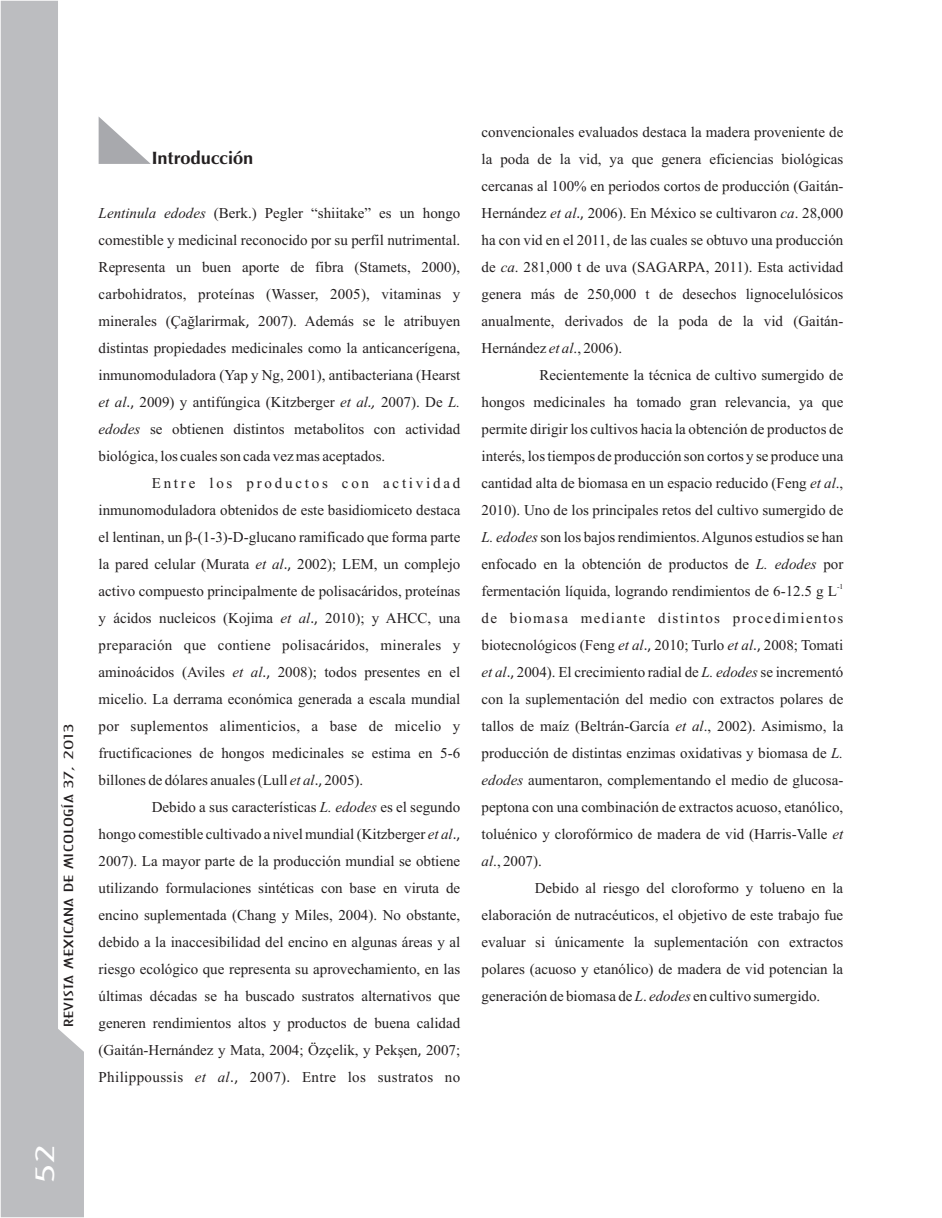
<style>
.page{position:relative;width:942px;height:1218px;background:#fff}
.page>*{position:absolute;margin:0;border:0;box-sizing:border-box;transform-origin:0 0}
.t1{font:24px "Architecture Plain";color:#fff;scale:2 1}
.t2{font:700 18px "Zapf Humanist 601 BT";color:#231f20}
.t3{font:15px/27px "Times New Roman";color:#231f20;text-align:justify}
.t4{font:12px "Architecture Plain";color:#231f20;scale:2 1}
.t5{font:7.5px "Times New Roman";color:#231f20}
.s1{font-style:italic}
.s2{font-family:"Calibri"}
.s3{font-family:"Calibri";font-style:italic}
</style>
<div class="page">
<svg style="left:1px;top:1px;width:83px;height:1216px;fill:#bcbdc0"></svg>
<svg style="left:99px;top:117px;width:52px;height:47px"></svg>
<p class="t4" style="left:63px;top:1027px;width:153px;rotate:-90deg">REVISTA MEXICANA DE MICOLOGÍA 37, 2013</p>
<p class="t2" style="left:152px;top:150px;width:103px">Introducción</p>
<p class="t3" style="left:99px;top:201px;width:363px"><span class="s1">Lentinula edodes</span> (Berk.) Pegler “shiitake” es un hongo comestible y medicinal reconocido por su perfil nutrimental.<br>Representa un buen aporte de fibra (Stamets, 2000), carbohidratos, proteínas (Wasser, 2005), vitaminas y minerales (Çaðlarirmak<span class="s2">,</span> 2007). Además se le atribuyen distintas propiedades medicinales como la anticancerígena, inmunomoduladora (Yap y Ng, 2001), antibacteriana (Hearst <span class="s1">et al</span><span class="s2">.,</span> 2009) y antifúngica (Kitzberger <span class="s1">et al</span><span class="s3">.,</span> 2007). De <span class="s1">L. edodes</span> se obtienen distintos metabolitos con actividad biológica, los cuales son cada vez mas aceptados.</p>
<p class="t3" style="left:99px;top:471px;width:363px;text-indent:53px">Entre los productos con actividad inmunomoduladora obtenidos de este basidiomiceto destaca el lentinan, un â-(1-3)-D-glucano ramificado que forma parte la pared celular (Murata <span class="s1">et al</span><span class="s2">.,</span> 2002); LEM, un complejo activo compuesto principalmente de polisacáridos, proteínas y ácidos nucleicos (Kojima <span class="s1">et al</span><span class="s2">.,</span> 2010); y AHCC, una preparación que contiene polisacáridos, minerales y aminoácidos (Aviles <span class="s1">et al</span><span class="s2">.,</span> 2008); todos presentes en el micelio. La derrama económica generada a escala mundial por suplementos alimenticios, a base de micelio y fructificaciones de hongos medicinales se estima en 5-6 billones de dólares anuales (Lull <span class="s1">et al</span><span class="s2">.,</span> 2005).</p>
<p class="t3" style="left:98px;top:795px;width:363px;text-indent:53px">Debido a sus características <span class="s1">L. edodes</span> es el segundo hongo comestible cultivado a nivel mundial (Kitzberger <span class="s1">et al</span><span class="s2">., </span>2007). La mayor parte de la producción mundial se obtiene utilizando formulaciones sintéticas con base en viruta de encino suplementada (Chang y Miles, 2004). No obstante, debido a la inaccesibilidad del encino en algunas áreas y al riesgo ecológico que representa su aprovechamiento, en las últimas décadas se ha buscado sustratos alternativos que generen rendimientos altos y productos de buena calidad (Gaitán-Hernández y Mata, 2004; Özçelik, y Pekºen<span class="s2">,</span> 2007; Philippoussis <span class="s1">et al</span><span class="s2">.,</span> 2007)<span class="s2">.</span> Entre los sustratos no</p>
<p class="t3" style="left:481px;top:120px;width:363px">convencionales evaluados destaca la madera proveniente de la poda de la vid, ya que genera eficiencias biológicas cercanas al 100% en periodos cortos de producción (Gaitán-Hernández <span class="s1">et al</span><span class="s2">.,</span> 2006). En México se cultivaron <span class="s1">ca</span>. 28,000 ha con vid en el 2011, de las cuales se obtuvo una producción de <span class="s1">ca</span>. 281,000 t de uva (SAGARPA, 2011). Esta actividad genera más de 250,000 t de desechos lignocelulósicos anualmente, derivados de la poda de la vid (Gaitán-Hernández <span class="s1">et al</span>., 2006).</p>
<p class="t3" style="left:481px;top:363px;width:363px;text-indent:58px">Recientemente la técnica de cultivo sumergido de hongos medicinales ha tomado gran relevancia, ya que permite dirigir los cultivos hacia la obtención de productos de interés, los tiempos de producción son cortos y se produce una cantidad alta de biomasa en un espacio reducido (Feng <span class="s1">et al</span>., 2010). Uno de los principales retos del cultivo sumergido de <span class="s1">L. edodes</span> son los bajos rendimientos. Algunos estudios se han enfocado en la obtención de productos de <span class="s1">L. edodes</span> por</p>
<p class="t5" style="left:836px;top:583px;width:8px">-1</p>
<p class="t3" style="left:481px;top:579px;width:363px;text-align:left">fermentación líquida, logrando rendimientos de 6-12.5 g L de biomasa mediante distintos procedimientos biotecnológicos (Feng <span class="s1">et al</span><span class="s2">.,</span> 2010; Turlo <span class="s1">et al</span><span class="s2">.,</span> 2008; Tomati <span class="s1">et al</span><span class="s2">.,</span> 2004). El crecimiento radial de <span class="s1">L. edodes</span> se incrementó con la suplementación del medio con extractos polares de tallos de maíz (Beltrán-García <span class="s1">et al</span>., 2002). Asimismo, la producción de distintas enzimas oxidativas y biomasa de <span class="s1">L. edodes</span> aumentaron, complementando el medio de glucosa&shy;peptona con una combinación de extractos acuoso, etanólico, toluénico y clorofórmico de madera de vid (Harris-Valle <span class="s1">et al</span>., 2007).</p>
<p class="t3" style="left:481px;top:876px;width:363px;text-indent:53px">Debido al riesgo del cloroformo y tolueno en la elaboración de nutracéuticos, el objetivo de este trabajo fue evaluar si únicamente la suplementación con extractos polares (acuoso y etanólico) de madera de vid potencian la generación de biomasa de <span class="s1">L</span>. <span class="s1">edodes</span> en cultivo sumergido.</p>
<h1 class="t1" style="left:34px;top:1183px;width:20px;rotate:-90deg">52</h1>
</div>
